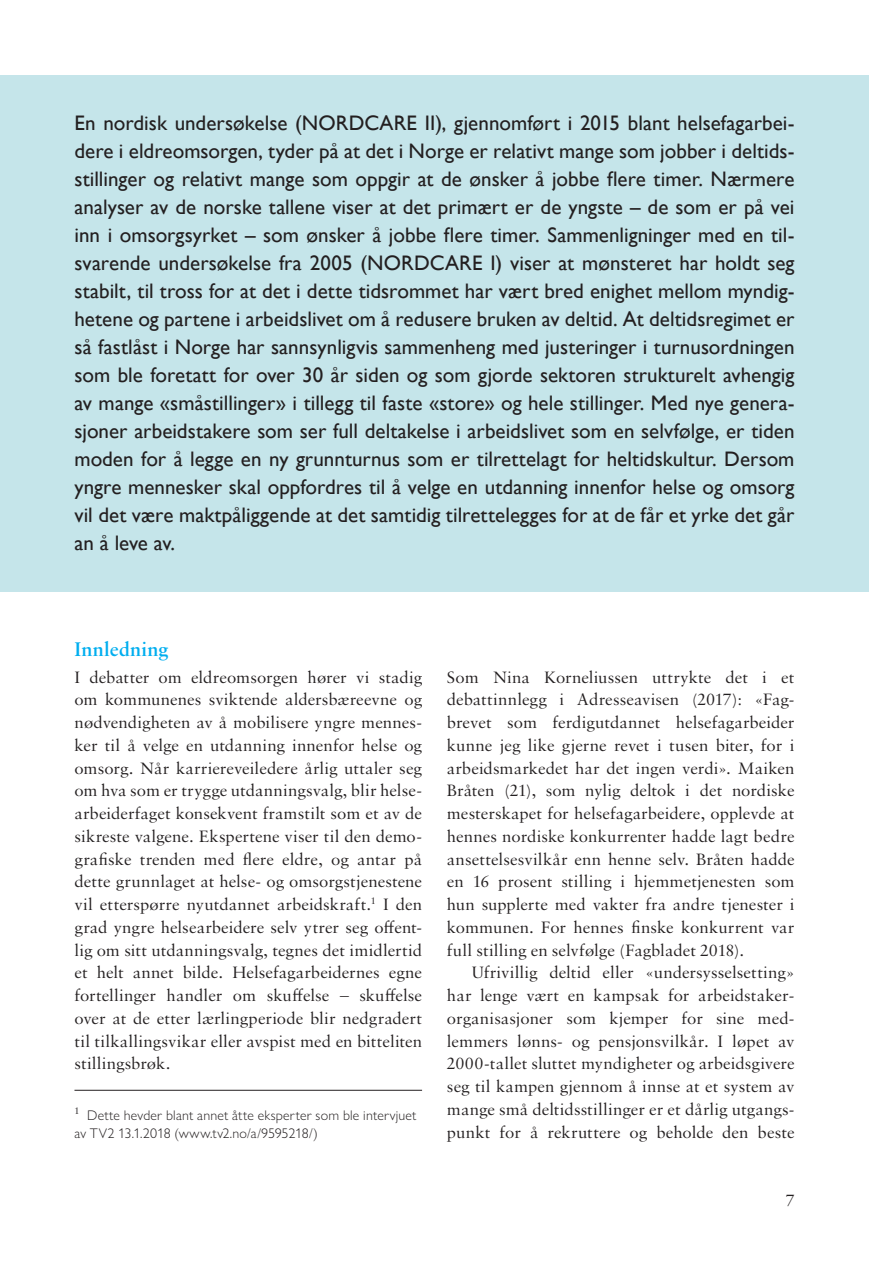
<style>
.page{position:relative;width:869px;height:1265px;background:#fff}
.page>*{position:absolute;margin:0;border:0;box-sizing:border-box;transform-origin:0 0}
.t1{font:21px/28px "Gill Sans";color:#231f20;text-align:justify}
.t2{font:600 21px "Sabon MT Std";letter-spacing:.01em;color:#00aeef}
.t3{font:17.5px/22.8px "Sabon MT Std";letter-spacing:.005em;color:#231f20;text-align:justify}
.t4{font:300 14px/17.5px "Gill Sans Nova";letter-spacing:.015em;color:#231f20}
</style>
<div class="page">
<hr style="left:74px;top:1090px;width:348px;height:1px;background:#231f20">
<div style="left:0;top:75px;width:868px;height:517px;background:#c5e5ea"></div>
<p class="t1" style="left:74px;top:108px;width:721px">En nordisk undersøkelse (NORDCARE II), gjennomført i 2015 blant helsefagarbei&shy;dere i eldreomsorgen, tyder på at det i Norge er relativt mange som jobber i deltids&shy;stillinger og relativt mange som oppgir at de ønsker å jobbe flere timer. Nærmere analyser av de norske tallene viser at det primært er de yngste – de som er på vei inn i omsorgsyrket – som ønsker å jobbe flere timer. Sammenligninger med en til&shy;svarende undersøkelse fra 2005 (NORDCARE I) viser at mønsteret har holdt seg stabilt, til tross for at det i dette tidsrommet har vært bred enighet mellom myndig&shy;hetene og partene i arbeidslivet om å redusere bruken av deltid. At deltidsregimet er så fastlåst i Norge har sannsynligvis sammenheng med justeringer i turnusordningen som ble foretatt for over 30 år siden og som gjorde sektoren strukturelt avhengig av mange «småstillinger» i tillegg til faste «store» og hele stillinger. Med nye genera&shy;sjoner arbeidstakere som ser full deltakelse i arbeidslivet som en selvfølge, er tiden moden for å legge en ny grunnturnus som er tilrettelagt for heltidskultur. Dersom yngre mennesker skal oppfordres til å velge en utdanning innenfor helse og omsorg vil det være maktpåliggende at det samtidig tilrettelegges for at de får et yrke det går an å leve av.</p>
<p class="t2" style="left:74px;top:637px;width:96px">Innledning</p>
<p class="t3" style="left:74px;top:665px;width:349px">I debatter om eldreomsorgen hører vi stadig om kommunenes sviktende aldersbæreevne og nødvendigheten av å mobilisere yngre mennes&shy;ker til å velge en utdanning innenfor helse og omsorg. Når karriereveiledere årlig uttaler seg om hva som er trygge utdanningsvalg, blir helse&shy;arbeiderfaget konsekvent framstilt som et av de sikreste valgene. Ekspertene viser til den demo&shy;grafiske trenden med flere eldre, og antar på dette grunnlaget at helse- og omsorgstjenestene vil etterspørre nyutdannet arbeidskraft. <sup>1</sup> I den grad yngre helsearbeidere selv ytrer seg offent&shy;lig om sitt utdanningsvalg, tegnes det imidlertid et helt annet bilde. Helsefagarbeidernes egne fortellinger handler om skuffelse – skuffelse over at de etter lærlingperiode blir nedgradert til tilkallingsvikar eller avspist med en bitteliten stillingsbrøk.</p>
<p class="t4" style="left:74px;top:1106px;width:343px"><sup>1</sup> Dette hevder blant annet åtte eksperter som ble intervjuet av TV2 13.1.2018 (www.tv2.no/a/9595218/)</p>
<p class="t3" style="left:446px;top:665px;width:349px">Som Nina Korneliussen uttrykte det i et debattinnlegg i Adresseavisen (2017): «Fag&shy;brevet som ferdigutdannet helsefagarbeider kunne jeg like gjerne revet i tusen biter, for i arbeidsmarkedet har det ingen verdi». Maiken Bråten (21), som nylig deltok i det nordiske mesterskapet for helsefagarbeidere, opplevde at hennes nordiske konkurrenter hadde lagt bedre ansettelsesvilkår enn henne selv. Bråten hadde en 16 prosent stilling i hjemmetjenesten som hun supplerte med vakter fra andre tjenester i kommunen. For hennes finske konkurrent var full stilling en selvfølge (Fagbladet 2018).</p>
<p class="t3" style="left:446px;top:961px;width:349px;text-indent:25px">Ufrivillig deltid eller «undersysselsetting» har lenge vært en kampsak for arbeidstaker&shy;organisasjoner som kjemper for sine med&shy;lemmers lønns- og pensjonsvilkår. I løpet av 2000-tallet sluttet myndigheter og arbeidsgivere seg til kampen gjennom å innse at et system av mange små deltidsstillinger er et dårlig utgangs&shy;punkt for å rekruttere og beholde den beste</p>
<p class="t3" style="left:785px;top:1188px;width:10px">7</p>
</div>
